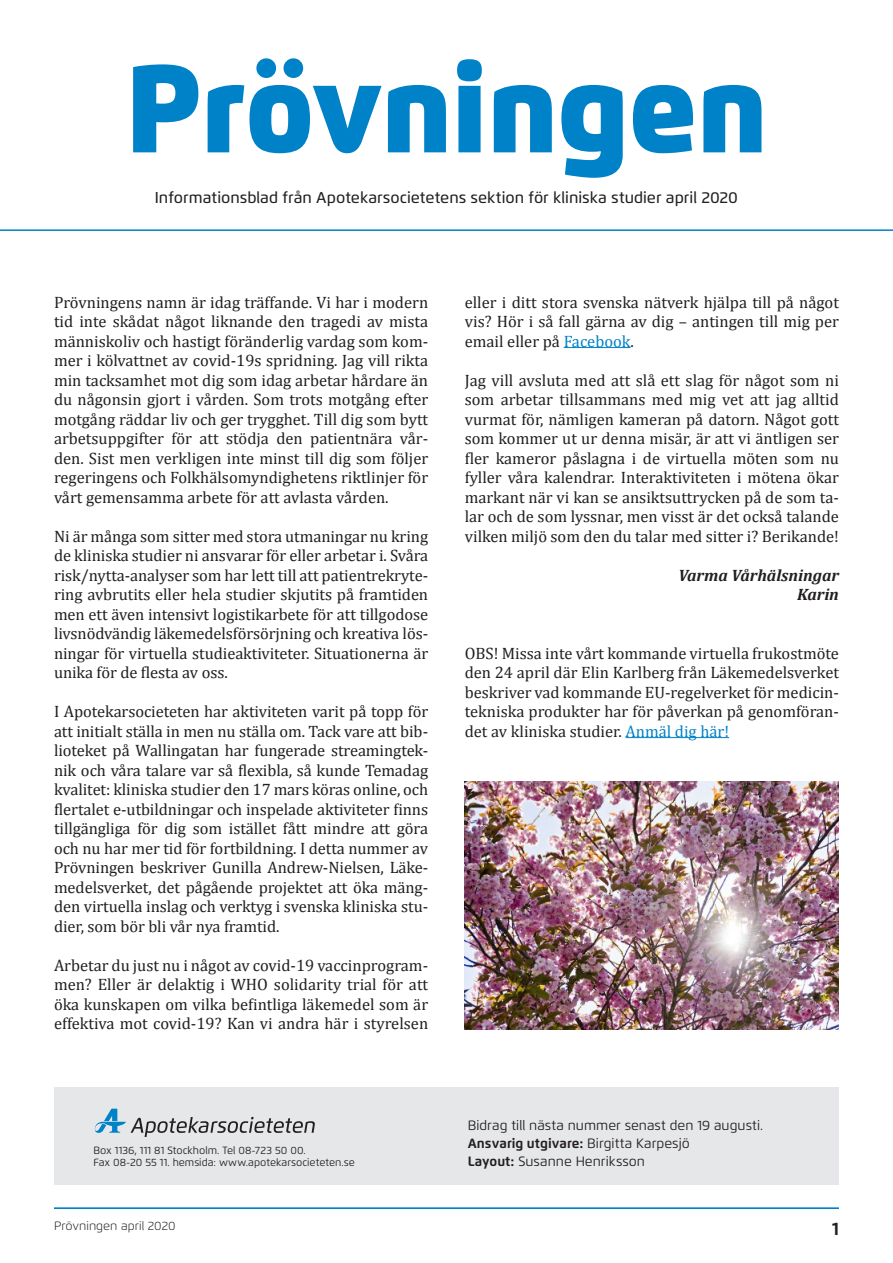
<style>
.page{position:relative;width:893px;height:1263px;background:#fff}
.page>*{position:absolute;margin:0;border:0;box-sizing:border-box;transform-origin:0 0}
.t1{font:900 124.5px "Flexo";letter-spacing:-.015em;color:#0082c8}
.t2{font:700 18px "Flexo";color:#231f20}
.Bröd_utan_indrag{font:16.5px/19.5px "Cambria";color:#231f20;text-align:justify}
.Bröd_utan_indrag-2{font:italic 700 16.5px "Cambria";color:#231f20}
.t3{font:500 15.75px "Flexo";color:#231f20}
.Bröd_utan_indrag-3{font:13.5px "Flexo";color:#231f20}
.Bröd_utan_indrag-4{font:700 13.5px "Flexo";color:#231f20}
.t4{font:300 12px "Flexo";letter-spacing:.005em;color:#231f20}
.Bröd_utan_indrag-5{font:10.5px "Flexo";color:#231f20}
.s1{color:#0082c8}
.s2{font-weight:400}
.s3{font-weight:700}
</style>
<div class="page">
<hr style="left:0;top:229px;width:893px;height:2px;background:#0082c8">
<div style="left:54px;top:1088px;width:785px;height:97px;background:#e6e7e9"></div>
<svg style="left:95px;top:1109px;width:220px;height:28px"></svg>
<hr style="left:54px;top:1207px;width:785px;height:2px;background:#0082c8">
<hr style="left:564px;top:347px;width:67px;height:1px;background:#0082c8">
<hr style="left:625px;top:737px;width:104px;height:1px;background:#0082c8">
<img style="left:465px;top:781px;width:373px;height:248px">
<p class="t1" style="left:124px;top:32px;width:645px">Prövningen</p>
<p class="t3" style="left:155px;top:188px;width:585px">Informationsblad från Apotekarsocietetens sektion för kliniska studier april 2020</p>
<p class="Bröd_utan_indrag" style="left:54px;top:292px;width:376px">Prövningens namn är idag träffande. Vi har i modern tid inte skådat något liknande den tragedi av mista människoliv och hastigt föränderlig vardag som kom&shy;mer i kölvattnet av covid-19s spridning. Jag vill rikta min tacksamhet mot dig som idag arbetar hårdare än du någonsin gjort i vården. Som trots motgång efter motgång räddar liv och ger trygghet. Till dig som bytt arbetsuppgifter för att stödja den patientnära vår&shy;den. Sist men verkligen inte minst till dig som följer regeringens och Folkhälsomyndighetens riktlinjer för vårt gemensamma arbete för att avlasta vården.</p>
<p class="Bröd_utan_indrag" style="left:54px;top:526px;width:376px">Ni är många som sitter med stora utmaningar nu kring de kliniska studier ni ansvarar för eller arbetar i. Svåra risk/nytta-analyser som har lett till att patientrekryte&shy;ring avbrutits eller hela studier skjutits på framtiden men ett även intensivt logistikarbete för att tillgodose livsnödvändig läkemedelsförsörjning och kreativa lös&shy;ningar för virtuella studieaktiviteter. Situationerna är unika för de flesta av oss.</p>
<p class="Bröd_utan_indrag" style="left:54px;top:702px;width:376px">I Apotekarsocieteten har aktiviteten varit på topp för att initialt ställa in men nu ställa om. Tack vare att bib&shy;lioteket på Wallingatan har fungerade streamingtek&shy;nik och våra talare var så flexibla, så kunde Temadag kvalitet: kliniska studier den 17 mars köras online, och flertalet e-utbildningar och inspelade aktiviteter finns tillgängliga för dig som istället fått mindre att göra och nu har mer tid för fortbildning. I detta nummer av Prövningen beskriver Gunilla Andrew-Nielsen, Läke&shy;medelsverket, det pågående projektet att öka mäng&shy;den virtuella inslag och verktyg i svenska kliniska stu&shy;dier, som bör bli vår nya framtid.</p>
<p class="Bröd_utan_indrag" style="left:54px;top:955px;width:376px">Arbetar du just nu i något av covid-19 vaccinprogram&shy;men? Eller är delaktig i WHO solidarity trial för att öka kunskapen om vilka befintliga läkemedel som är effektiva mot covid-19? Kan vi andra här i styrelsen</p>
<p class="Bröd_utan_indrag-5" style="left:94px;top:1144px;width:214px">Box 1136, 111 81 Stockholm. Tel 08-723 50 00.</p>
<p class="Bröd_utan_indrag-5" style="left:94px;top:1156px;width:263px">Fax 08-20 55 11. hemsida: www.apotekarsocieteten.se</p>
<p class="Bröd_utan_indrag" style="left:465px;top:292px;width:376px">eller i ditt stora svenska nätverk hjälpa till på något vis? Hör i så fall gärna av dig – antingen till mig per email eller på <span class="s1">Facebook</span>.</p>
<p class="Bröd_utan_indrag" style="left:465px;top:370px;width:376px">Jag vill avsluta med att slå ett slag för något som ni som arbetar tillsammans med mig vet att jag alltid vurmat för, nämligen kameran på datorn. Något gott som kommer ut ur denna misär, är att vi äntligen ser fler kameror påslagna i de virtuella möten som nu fyller våra kalendrar. Interaktiviteten i mötena ökar markant när vi kan se ansiktsuttrycken på de som ta&shy;lar och de som lyssnar, men visst är det också talande vilken miljö som den du talar med sitter i? Berikande!</p>
<p class="Bröd_utan_indrag-2" style="left:678px;top:563px;width:162px">Varma Vårhälsningar</p>
<p class="Bröd_utan_indrag-2" style="left:797px;top:583px;width:43px">Karin</p>
<p class="Bröd_utan_indrag" style="left:465px;top:643px;width:376px">OBS! Missa inte vårt kommande virtuella frukostmöte den 24 april där Elin Karlberg från Läkemedelsverket beskriver vad kommande EU-regelverket för medicin&shy;tekniska produkter har för påverkan på genomföran&shy;det av kliniska studier. <span class="s1">Anmäl dig här!</span></p>
<p class="Bröd_utan_indrag-3" style="left:468px;top:1117px;width:297px">Bidrag till nästa nummer senast den 19 augusti.</p>
<p class="Bröd_utan_indrag-4" style="left:468px;top:1135px;width:224px">Ansvarig utgivare: <span class="s2">Birgitta Karpesjö</span></p>
<p class="Bröd_utan_indrag-3" style="left:468px;top:1153px;width:179px"><span class="s3">Layout:</span> Susanne Henriksson</p>
<p class="t4" style="left:54px;top:1218px;width:123px">Prövningen april 2020</p>
<p class="t2" style="left:832px;top:1217px;width:8px">1</p>
</div>
